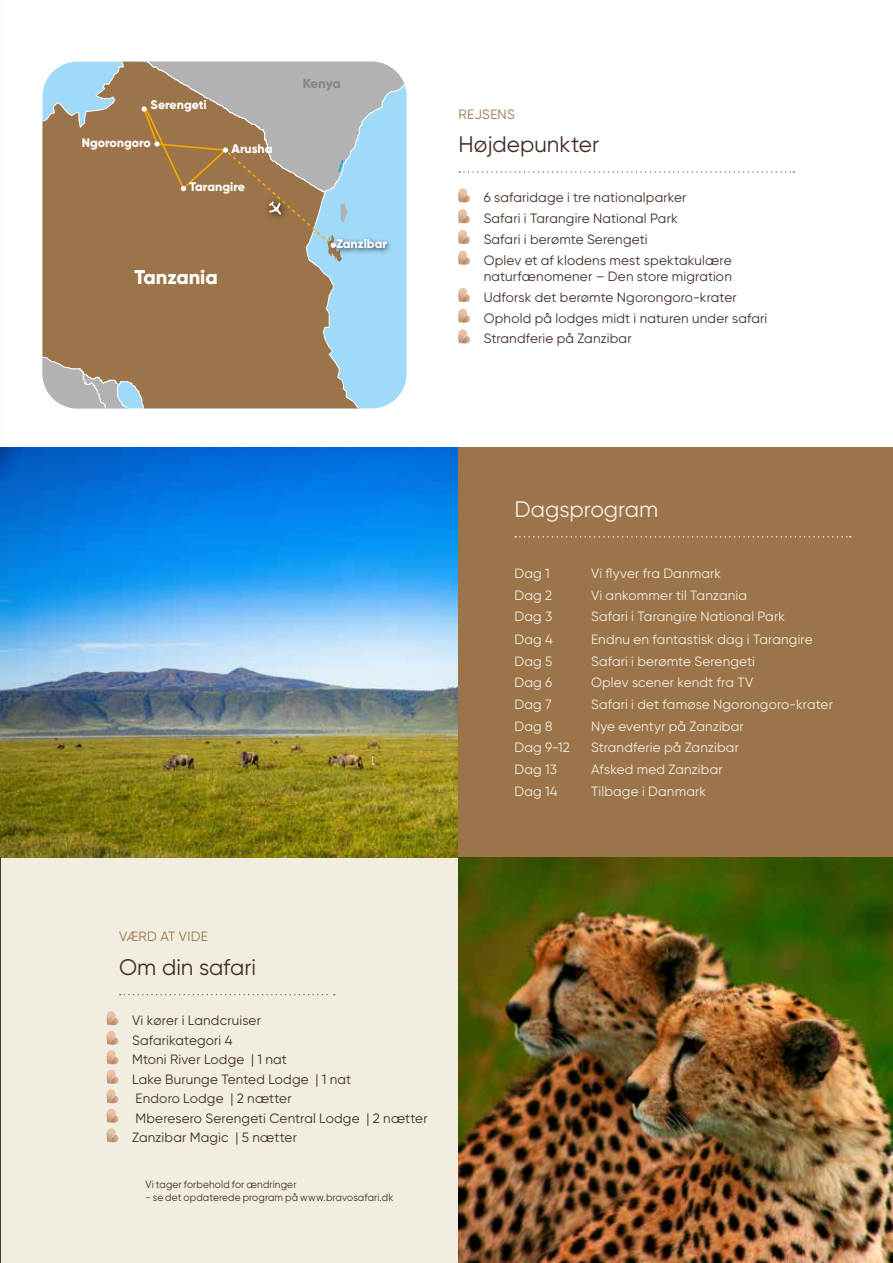
<style>
.page{position:relative;width:893px;height:1263px;background:#fff}
.page>*{position:absolute;margin:0;border:0;box-sizing:border-box;transform-origin:0 0}
.t1{font:22.5px "Gilroy";color:#412d25}
.t2{font:22.5px "Gilroy";color:#f1eee1}
.t3{font:800 19.95px "Gilroy";color:#fff}
.t4{font:13.5px/20.7px "Gilroy";letter-spacing:.015em;color:#412d25}
.t5{font:13.5px "Gilroy";letter-spacing:.015em;color:#f1eee1}
.t6{font:13.5px "Gilroy";letter-spacing:.015em;color:#9c744a}
.t7{font:800 13.2px "Gilroy";letter-spacing:-.015em;color:#878787}
.t8{font:800 12.45px "Gilroy";color:#fff}
.t9{font:10.5px "Gilroy";letter-spacing:.01em;color:#412d25;scale:.96 1}
</style>
<div class="page">
<div style="left:0;top:857px;width:893px;height:406px;background:#f1eee1"></div>
<svg style="left:370px;top:262px;width:37px;height:146px;background:#a6dcf8"></svg>
<svg style="left:43px;top:262px;width:327px;height:146px;background:#9f8566"></svg>
<svg style="left:43px;top:62px;width:364px;height:200px;background:#a39784"></svg>
<svg style="left:458px;top:188px;width:13px;height:15px"></svg>
<svg style="left:458px;top:209px;width:13px;height:14px"></svg>
<svg style="left:458px;top:230px;width:12px;height:14px"></svg>
<svg style="left:458px;top:251px;width:12px;height:14px"></svg>
<svg style="left:458px;top:288px;width:12px;height:14px"></svg>
<svg style="left:458px;top:309px;width:12px;height:14px"></svg>
<svg style="left:458px;top:329px;width:13px;height:15px"></svg>
<svg style="left:459px;top:171px;width:335px;height:2px"></svg>
<img style="left:0;top:447px;width:458px;height:410px">
<div style="left:458px;top:447px;width:435px;height:410px;background:#9c744a"></div>
<svg style="left:515px;top:536px;width:336px;height:2px"></svg>
<svg style="left:107px;top:1011px;width:12px;height:14px"></svg>
<svg style="left:107px;top:1031px;width:12px;height:33px"></svg>
<svg style="left:107px;top:1070px;width:12px;height:33px"></svg>
<svg style="left:107px;top:1109px;width:12px;height:33px"></svg>
<svg style="left:120px;top:994px;width:215px;height:1px"></svg>
<img style="left:458px;top:857px;width:435px;height:406px">
<hr style="left:0;top:857px;width:1px;height:406px;background:#343f28">
<p class="t8" style="left:151px;top:97px;width:58px">Serengeti</p>
<p class="t8" style="left:82px;top:134px;width:71px">Ngorongoro</p>
<p class="t8" style="left:232px;top:141px;width:42px">Arusha</p>
<p class="t8" style="left:190px;top:179px;width:57px">Tarangire</p>
<h2 class="t3" style="left:135px;top:265px;width:85px">Tanzania</h2>
<p class="t7" style="left:303px;top:75px;width:40px">Kenya</p>
<p class="t8" style="left:336px;top:236px;width:52px">Zanzibar</p>
<p class="t6" style="left:459px;top:106px;width:58px">REJSENS</p>
<h1 class="t1" style="left:459px;top:130px;width:142px">Højdepunkter</h1>
<p class="t4" style="left:484px;top:187px;width:249px">6 safaridage i tre nationalparker<br>Safari i Tarangire National Park<br>Safari i berømte Serengeti<br>Oplev et af klodens mest spektakulære</p>
<p class="t4" style="left:484px;top:266px;width:285px">naturfænomener – Den store migration Udforsk det berømte Ngorongoro-krater Ophold på lodges midt i naturen under safari Strandferie på Zanzibar</p>
<p class="t6" style="left:119px;top:928px;width:90px">VÆRD AT VIDE</p>
<h1 class="t1" style="left:119px;top:953px;width:139px">Om din safari</h1>
<p class="t4" style="left:132px;top:1011px;width:297px;line-height:19.5px">Vi kører i Landcruiser<br>Safarikategori 4<br>Mtoni River Lodge | 1 nat<br>Lake Burunge Tented Lodge | 1 nat<br>Endoro Lodge | 2 nætter<br>Mberesero Serengeti Central Lodge | 2 nætter<br>Zanzibar Magic | 5 nætter</p>
<p class="t9" style="left:145px;top:1178px;width:159px">Vi tager forbehold for ændringer</p>
<p class="t9" style="left:145px;top:1191px;width:260px">- se det opdaterede program på www.bravosafari.dk</p>
<h1 class="t2" style="left:514px;top:495px;width:145px">Dagsprogram</h1>
<p class="t5" style="left:514px;top:565px;width:37px">Dag 1</p>
<p class="t5" style="left:591px;top:565px;width:132px">Vi flyver fra Danmark</p>
<p class="t5" style="left:514px;top:587px;width:39px">Dag 2</p>
<p class="t5" style="left:591px;top:587px;width:157px">Vi ankommer til Tanzania</p>
<p class="t5" style="left:514px;top:608px;width:39px">Dag 3</p>
<p class="t5" style="left:591px;top:608px;width:196px">Safari i Tarangire National Park</p>
<p class="t5" style="left:514px;top:631px;width:40px">Dag 4</p>
<p class="t5" style="left:591px;top:631px;width:223px">Endnu en fantastisk dag i Tarangire</p>
<p class="t5" style="left:514px;top:653px;width:39px">Dag 5</p>
<p class="t5" style="left:591px;top:653px;width:165px">Safari i berømte Serengeti</p>
<p class="t5" style="left:514px;top:674px;width:39px">Dag 6</p>
<p class="t5" style="left:591px;top:674px;width:164px">Oplev scener kendt fra TV</p>
<p class="t5" style="left:514px;top:696px;width:39px">Dag 7</p>
<p class="t5" style="left:591px;top:696px;width:243px">Safari i det famøse Ngorongoro-krater</p>
<p class="t5" style="left:514px;top:718px;width:40px">Dag 8</p>
<p class="t5" style="left:591px;top:718px;width:154px">Nye eventyr på Zanzibar</p>
<p class="t5" style="left:514px;top:739px;width:57px">Dag 9-12</p>
<p class="t5" style="left:591px;top:739px;width:149px">Strandferie på Zanzibar</p>
<p class="t5" style="left:514px;top:761px;width:44px">Dag 13</p>
<p class="t5" style="left:591px;top:761px;width:133px">Afsked med Zanzibar</p>
<p class="t5" style="left:514px;top:782px;width:45px">Dag 14</p>
<p class="t5" style="left:591px;top:782px;width:117px">Tilbage i Danmark</p>
</div>
